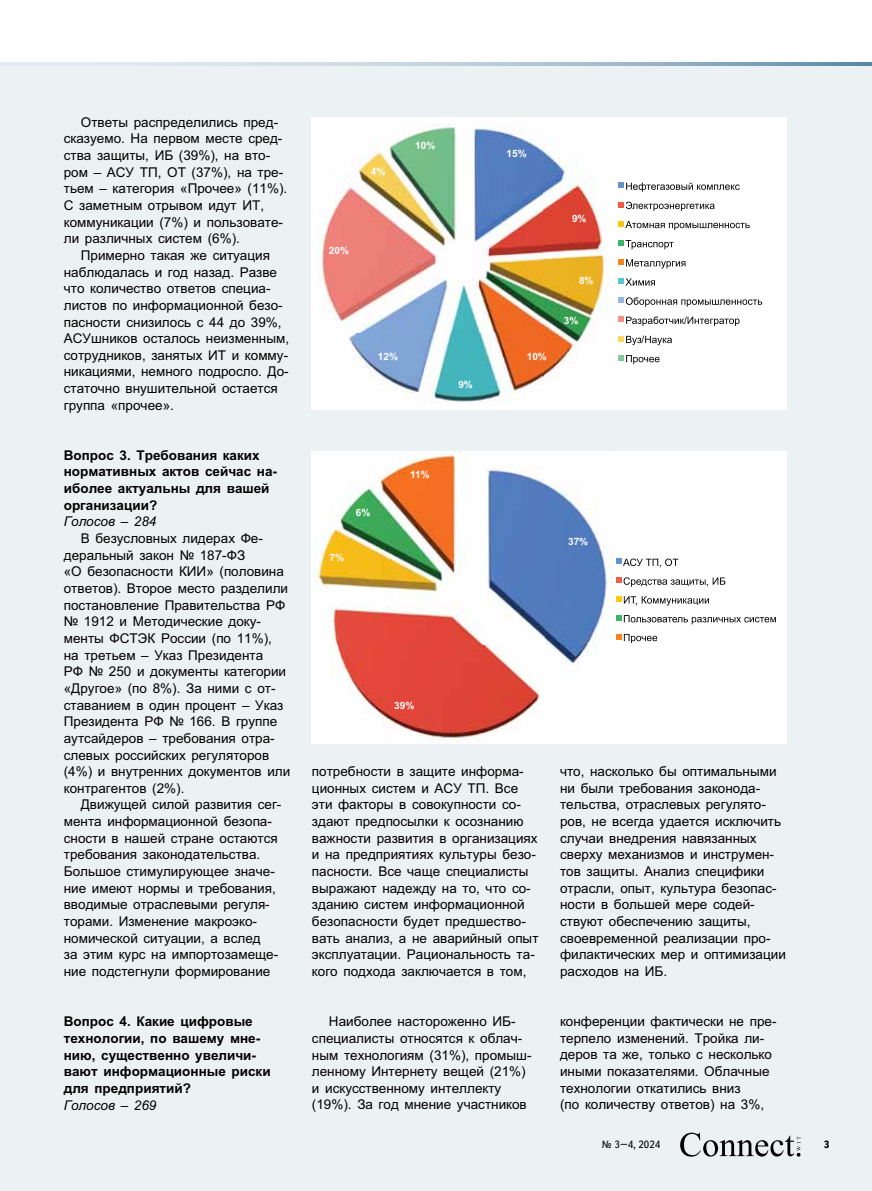
<style>
.page{position:relative;width:872px;height:1191px;background:#fff}
.page>*{position:absolute;margin:0;border:0;box-sizing:border-box;transform-origin:0 0}
.t1{font:13.5px/16.6px "Arialz";color:#000}
.t2{font:700 13.5px/16.6px "Arialz";color:#000}
.t3{font:italic 13.5px "Arialz";color:#000}
.t4{font:10.5px "Text Book C";color:#000}
.t5{font:700 10.5px "Text Book C";color:#000}
.t6{font:700 10.05px "Arial";color:#fff}
.t7{font:10.05px "Arial";color:#000}
</style>
<div class="page">
<div style="left:0;top:63px;width:872px;height:1128px;background:#ecf1f4"></div>
<svg style="left:680px;top:1132px;width:120px;height:24px"></svg>
<svg style="left:137px;top:63px;width:735px;height:2px"></svg>
<div style="left:312px;top:118px;width:475px;height:292px;background:#fff"></div>
<img style="left:318px;top:123px;width:445px;height:280px">
<svg style="left:313px;top:451px;width:473px;height:292px;background:#deccc9"></svg>
<p class="t1" style="left:64px;top:114px;width:225px;text-indent:17px">Ответы распределились пред&shy;сказуемо. На первом месте сред&shy;ства защиты, ИБ (39%), на вто&shy;ром – АСУ ТП, ОТ (37%), на тре&shy;тьем – категория «Прочее» (11%).<br>С заметным отрывом идут ИТ, коммуникации (7%) и пользовате&shy;ли различных систем (6%).</p>
<p class="t1" style="left:64px;top:247px;width:227px;text-indent:17px">Примерно такая же ситуация наблюдалась и год назад. Разве что количество ответов специа&shy;листов по информационной безо&shy;пасности снизилось с 44 до 39%,<br>АСУшников осталось неизменным, сотрудников, занятых ИТ и комму&shy;никациями, немного подросло. До&shy;статочно внушительной остается группа «прочее».</p>
<p class="t2" style="left:64px;top:447px;width:215px">Вопрос 3. Требования каких нормативных актов сейчас на&shy;иболее актуальны для вашей организации?</p>
<p class="t3" style="left:64px;top:513px;width:94px">Голосов – 284</p>
<p class="t1" style="left:64px;top:530px;width:228px;text-indent:17px">В безусловных лидерах Фе&shy;деральный закон № 187-ФЗ<br>«О безопасности КИИ» (половина ответов). Второе место разделили постановление Правительства РФ № 1912 и Методические доку&shy;менты ФСТЭК России (по 11%), на третьем – Указ Президента<br>РФ № 250 и документы категории «Другое» (по 8%). За ними с от&shy;ставанием в один процент – Указ<br>Президента РФ № 166. В группе аутсайдеров – требования отра&shy;слевых российских регуляторов (4%) и внутренних документов или контрагентов (2%).</p>
<p class="t1" style="left:64px;top:796px;width:219px;text-indent:17px">Движущей силой развития сег&shy;мента информационной безопа&shy;сности в нашей стране остаются требования законодательства.<br>Большое стимулирующее значе&shy;ние имеют нормы и требования, вводимые отраслевыми регуля&shy;торами. Изменение макроэко&shy;номической ситуации, а вслед<br>за этим курс на импортозамеще&shy;ние подстегнули формирование</p>
<p class="t2" style="left:64px;top:1013px;width:208px">Вопрос 4. Какие цифровые технологии, по вашему мне&shy;нию, существенно увеличи&shy;вают информационные риски для предприятий?</p>
<p class="t3" style="left:64px;top:1096px;width:94px">Голосов – 269</p>
<p class="t6" style="left:371px;top:165px;width:16px">4%</p>
<p class="t6" style="left:329px;top:244px;width:22px">20%</p>
<p class="t6" style="left:415px;top:139px;width:22px">10%</p>
<p class="t6" style="left:378px;top:350px;width:22px">12%</p>
<p class="t6" style="left:458px;top:378px;width:16px">9%</p>
<p class="t6" style="left:356px;top:505px;width:16px">6%</p>
<p class="t6" style="left:330px;top:550px;width:16px">7%</p>
<p class="t6" style="left:410px;top:468px;width:21px">11%</p>
<p class="t6" style="left:506px;top:147px;width:22px">15%</p>
<p class="t6" style="left:572px;top:212px;width:16px">9%</p>
<p class="t6" style="left:527px;top:350px;width:22px">10%</p>
<p class="t6" style="left:579px;top:273px;width:16px">8%</p>
<p class="t6" style="left:564px;top:313px;width:16px">3%</p>
<p class="t6" style="left:568px;top:534px;width:22px">37%</p>
<p class="t6" style="left:394px;top:698px;width:22px">39%</p>
<p class="t7" style="left:641px;top:333px;width:4px">/</p>
<p class="t7" style="left:684px;top:314px;width:4px">/</p>
<p class="t7" style="left:635px;top:593px;width:4px">,</p>
<p class="t7" style="left:659px;top:556px;width:4px">,</p>
<p class="t7" style="left:706px;top:574px;width:4px">,</p>
<p class="t1" style="left:312px;top:763px;width:228px">потребности в защите информа&shy;ционных систем и АСУ ТП. Все эти факторы в совокупности со&shy;здают предпосылки к осознанию важности развития в организациях и на предприятиях культуры безо&shy;пасности. Все чаще специалисты выражают надежду на то, что со&shy;зданию систем информационной безопасности будет предшество&shy;вать анализ, а не аварийный опыт эксплуатации. Рациональность та&shy;кого подхода заключается в том,</p>
<p class="t1" style="left:560px;top:763px;width:227px">что, насколько бы оптимальными ни были требования законода&shy;тельства, отраслевых регулято&shy;ров, не всегда удается исключить случаи внедрения навязанных сверху механизмов и инструмен&shy;тов защиты. Анализ специфики отрасли, опыт, культура безопас&shy;ности в большей мере содей&shy;ствуют обеспечению защиты, своевременной реализации про&shy;филактических мер и оптимизации расходов на ИБ.</p>
<p class="t1" style="left:312px;top:1013px;width:221px;text-indent:17px">Наиболее настороженно ИБ&shy;специалисты относятся к облач&shy;ным технологиям (31%), промыш&shy;ленному Интернету вещей (21%) и искусственному интеллекту (19%). За год мнение участников</p>
<p class="t1" style="left:560px;top:1013px;width:218px">конференции фактически не пре&shy;терпело изменений. Тройка ли&shy;деров та же, только с несколько иными показателями. Облачные технологии откатились вниз<br>(по количеству ответов) на 3%,</p>
<p class="t4" style="left:601px;top:1138px;width:61px">№ 3–4, 2024</p>
<p class="t5" style="left:824px;top:1138px;width:7px">3</p>
</div>
